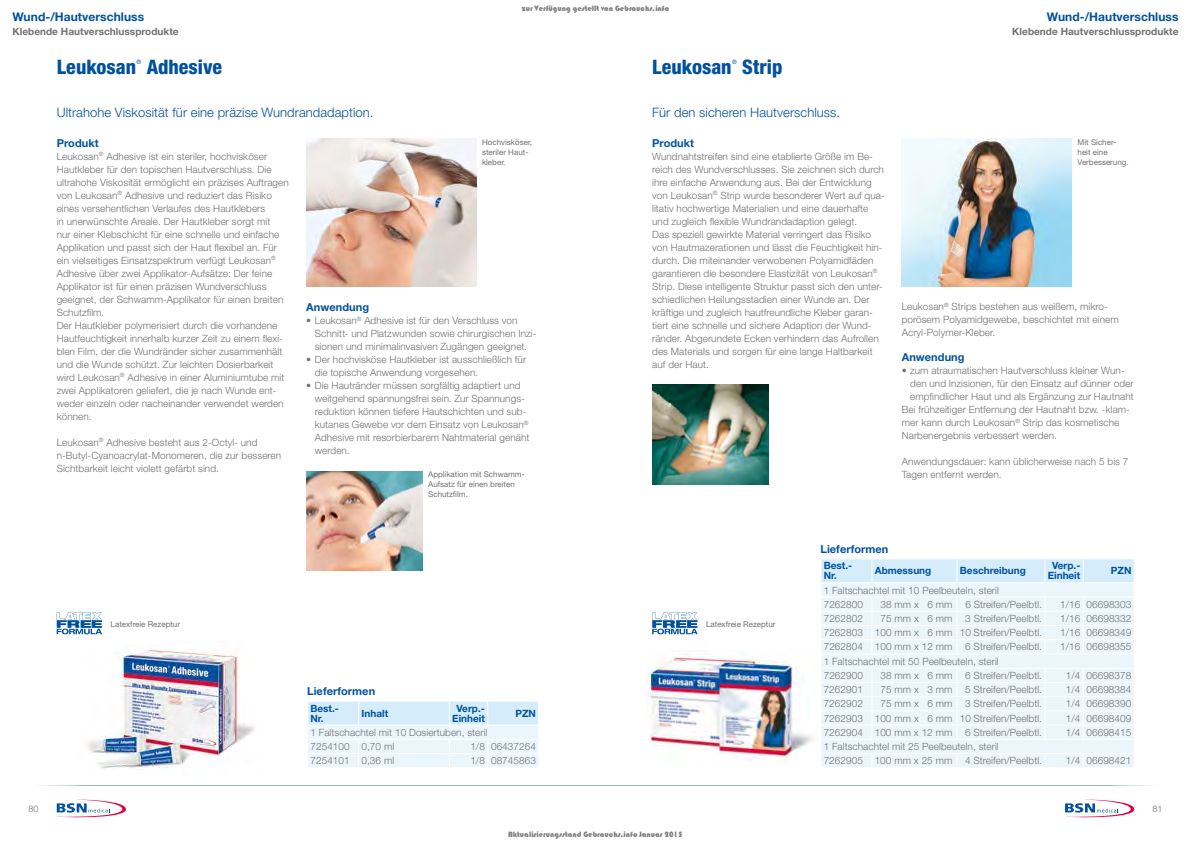
<style>
.page{position:relative;width:1191px;height:842px;background:#fff}
.page>*{position:absolute;margin:0;border:0;box-sizing:border-box;transform-origin:0 0}
.t1{font:800 condensed 20px "Helvetica Neue LT Std";color:#00519e}
.t2{font:300 13px "Helvetica Neue LT Std";letter-spacing:.005em;color:#00519e}
.t3{font:700 12px "Helvetica Neue LT Std";letter-spacing:.005em;color:#00519e}
.t4{font:700 11px "Helvetica Neue LT Std";letter-spacing:.005em;color:#00519e}
.t5{font:300 10px/13px "Helvetica Neue LT Std";letter-spacing:.005em;color:#707172}
.t6{font:700 10px/10px "Helvetica Neue LT Std";color:#00519e}
.t7{font:700 10px "Helvetica Neue LT Std";letter-spacing:.005em;color:#707172}
.t8{font:300 9px "Helvetica Neue LT Std";color:#707172}
.t9{font:8px/10px "Helvetica Neue LT Std";color:#707172}
.t10{font:8px "Bauhaus 93";color:rgb(0 0 0/.5)}
.t11{font:condensed 6px "Helvetica Neue LT Std";color:#00519e}
</style>
<div class="page">
<hr style="left:0;top:784px;width:1191px;height:1px;background:#00519e">
<hr style="left:0;top:87px;width:1191px;height:1px;background:#00519e">
<svg style="left:57px;top:799px;width:69px;height:18px"></svg>
<svg style="left:1065px;top:799px;width:69px;height:18px"></svg>
<img style="left:647px;top:650px;width:167px;height:111px">
<img style="left:901px;top:139px;width:170px;height:147px">
<img style="left:652px;top:385px;width:116px;height:99px">
<img style="left:86px;top:645px;width:169px;height:124px">
<img style="left:306px;top:139px;width:170px;height:147px">
<img style="left:306px;top:471px;width:116px;height:100px">
<svg style="left:57px;top:612px;width:45px;height:22px"></svg>
<svg style="left:652px;top:612px;width:45px;height:22px"></svg>
<svg style="left:821px;top:559px;width:313px;height:208px;background:#eaf5fb"></svg>
<svg style="left:308px;top:701px;width:230px;height:66px;background:#e4f3fb"></svg>
<p class="t10" style="left:522px;top:4px;width:149px">zur Verfügung gestellt von Gebrauchs.info</p>
<p class="t3" style="left:12px;top:9px;width:133px">Wund-/Hautverschluss</p>
<p class="t7" style="left:12px;top:25px;width:168px">Klebende Hautverschlussprodukte</p>
<h1 class="t1" style="left:57px;top:54px;width:81px">Leukosan</h1>
<p class="t11" style="left:137px;top:58px;width:6px">®</p>
<h1 class="t1" style="left:147px;top:54px;width:77px">Adhesive</h1>
<h2 class="t2" style="left:57px;top:104px;width:318px">Ultrahohe Viskosität für eine präzise Wundrandadaption.</h2>
<p class="t4" style="left:57px;top:136px;width:43px">Produkt</p>
<p class="t5" style="left:57px;top:149px;width:234px">Leukosan<sup>®</sup> Adhesive ist ein steriler, hochvisköser Hautkleber für den topischen Hautverschluss. Die ultrahohe Viskosität ermöglicht ein präzises Auftragen von Leukosan<sup>®</sup> Adhesive und reduziert das Risiko eines versehentlichen Verlaufes des Hautklebers<br>in unerwünschte Areale. Der Hautkleber sorgt mit<br>nur einer Klebschicht für eine schnelle und einfache Applikation und passt sich der Haut flexibel an. Für ein vielseitiges Einsatzspektrum verfügt Leukosan<sup>® </sup>Adhesive über zwei Applikator-Aufsätze: Der feine Applikator ist für einen präzisen Wundverschluss geeignet, der Schwamm-Applikator für einen breiten Schutzfilm.<br>Der Hautkleber polymerisiert durch die vorhandene Hautfeuchtigkeit innerhalb kurzer Zeit zu einem flexi&shy;blen Film, der die Wundränder sicher zusammenhält und die Wunde schützt. Zur leichten Dosierbarkeit wird Leukosan<sup>®</sup> Adhesive in einer Aluminiumtube mit zwei Applikatoren geliefert, die je nach Wunde ent&shy;weder einzeln oder nacheinander verwendet werden können.</p>
<p class="t5" style="left:57px;top:435px;width:226px">Leukosan<sup>®</sup> Adhesive besteht aus 2-Octyl- und n-Butyl-Cyanoacrylat-Monomeren, die zur besseren<br>Sichtbarkeit leicht violett gefärbt sind.</p>
<h1 class="t1" style="left:652px;top:54px;width:81px">Leukosan</h1>
<p class="t11" style="left:732px;top:58px;width:6px">®</p>
<h1 class="t1" style="left:742px;top:54px;width:42px">Strip</h1>
<h2 class="t2" style="left:652px;top:104px;width:189px">Für den sicheren Hautverschluss.</h2>
<p class="t4" style="left:652px;top:136px;width:43px">Produkt</p>
<p class="t5" style="left:652px;top:149px;width:234px">Wundnahtstreifen sind eine etablierte Größe im Be&shy;reich des Wundverschlusses. Sie zeichnen sich durch ihre einfache Anwendung aus. Bei der Entwicklung von Leukosan<sup>®</sup> Strip wurde besonderer Wert auf qua&shy;litativ hochwertige Materialien und eine dauerhafte und zugleich flexible Wundrandadaption gelegt.<br>Das speziell gewirkte Material verringert das Risiko von Hautmazerationen und lässt die Feuchtigkeit hin&shy;durch. Die miteinander verwobenen Polyamidfäden garantieren die besondere Elastizität von Leukosan<sup>® </sup>Strip. Diese intelligente Struktur passt sich den unter&shy;schiedlichen Heilungsstadien einer Wunde an. Der kräftige und zugleich hautfreundliche Kleber garan&shy;tiert eine schnelle und sichere Adaption der Wund&shy;ränder. Abgerundete Ecken verhindern das Aufrollen des Materials und sorgen für eine lange Haltbarkeit auf der Haut.</p>
<p class="t9" style="left:482px;top:137px;width:52px">Hochvisköser, steriler Haut&shy;kleber.</p>
<p class="t4" style="left:306px;top:300px;width:64px">Anwendung</p>
<p class="t5" style="left:315px;top:314px;width:223px;text-indent:-9px">• Leukosan<sup>®</sup> Adhesive ist für den Verschluss von<br>Schnitt- und Platzwunden sowie chirurgischen Inzi&shy;sionen und minimalinvasiven Zugängen geeignet.</p>
<p class="t5" style="left:315px;top:353px;width:213px;text-indent:-8px">• Der hochvisköse Hautkleber ist ausschließlich für die topische Anwendung vorgesehen.</p>
<p class="t5" style="left:315px;top:379px;width:216px;text-indent:-8px">• Die Hautränder müssen sorgfältig adaptiert und weitgehend spannungsfrei sein. Zur Spannungs&shy;reduktion können tiefere Hautschichten und sub&shy;kutanes Gewebe vor dem Einsatz von Leukosan<sup>® </sup>Adhesive mit resorbierbarem Nahtmaterial genäht werden.</p>
<p class="t9" style="left:428px;top:469px;width:98px">Applikation mit Schwamm-<br>Aufsatz für einen breiten<br>Schutzfilm.</p>
<p class="t3" style="left:1046px;top:9px;width:133px">Wund-/Hautverschluss</p>
<p class="t7" style="left:1012px;top:25px;width:168px">Klebende Hautverschlussprodukte</p>
<p class="t9" style="left:1077px;top:137px;width:53px">Mit Sicher&shy;heit eine<br>Verbesserung.</p>
<p class="t5" style="left:901px;top:300px;width:218px">Leukosan<sup>®</sup> Strips bestehen aus weißem, mikro&shy;porösem Polyamidgewebe, beschichtet mit einem<br>Acryl-Polymer-Kleber.</p>
<p class="t4" style="left:901px;top:351px;width:64px">Anwendung</p>
<p class="t5" style="left:901px;top:364px;width:224px">• zum atraumatischen Hautverschluss kleiner Wun-</p>
<p class="t5" style="left:910px;top:377px;width:225px">den und Inzisionen, für den Einsatz auf dünner oder</p>
<p class="t5" style="left:910px;top:390px;width:225px">empfindlicher Haut und als Ergänzung zur Hautnaht</p>
<p class="t5" style="left:901px;top:403px;width:230px">Bei frühzeitiger Entfernung der Hautnaht bzw. -klam-</p>
<p class="t5" style="left:901px;top:416px;width:219px">mer kann durch Leukosan<sup>®</sup> Strip das kosmetische</p>
<p class="t5" style="left:901px;top:429px;width:157px">Narbenergebnis verbessert werden.</p>
<p class="t5" style="left:901px;top:455px;width:228px">Anwendungsdauer: kann üblicherweise nach 5 bis 7<br>Tagen entfernt werden.</p>
<p class="t9" style="left:111px;top:619px;width:71px">Latexfreie Rezeptur</p>
<p class="t9" style="left:706px;top:619px;width:71px">Latexfreie Rezeptur</p>
<p class="t4" style="left:307px;top:684px;width:70px">Lieferformen</p>
<p class="t6" style="left:310px;top:703px;width:30px">Best.-<br>Nr.</p>
<p class="t6" style="left:361px;top:708px;width:28px">Inhalt</p>
<p class="t6" style="left:452px;top:703px;width:34px;text-align:center">Verp.-<br>Einheit</p>
<p class="t6" style="left:515px;top:708px;width:22px">PZN</p>
<p class="t5" style="left:310px;top:725px;width:178px;line-height:14.2px">1 Faltschachtel mit 10 Dosiertuben, steril<br>7254100 0,70 ml</p>
<p class="t5" style="left:470px;top:740px;width:67px">1/8 06437264</p>
<p class="t5" style="left:310px;top:754px;width:85px">7254101 0,36 ml</p>
<p class="t5" style="left:470px;top:754px;width:67px">1/8 08745863</p>
<p class="t4" style="left:820px;top:542px;width:70px">Lieferformen</p>
<p class="t6" style="left:823px;top:561px;width:30px">Best.-<br>Nr.</p>
<p class="t6" style="left:874px;top:566px;width:58px">Abmessung</p>
<p class="t6" style="left:960px;top:566px;width:67px">Beschreibung</p>
<p class="t6" style="left:1047px;top:561px;width:34px;text-align:center">Verp.-<br>Einheit</p>
<p class="t6" style="left:1110px;top:566px;width:22px">PZN</p>
<p class="t5" style="left:823px;top:583px;width:177px;line-height:14.2px">1 Faltschachtel mit 10 Peelbeuteln, steril<br>7262800</p>
<p class="t5" style="left:880px;top:597px;width:74px">38 mm x 6 mm</p>
<p class="t5" style="left:965px;top:597px;width:78px">6 Streifen/Peelbtl.</p>
<p class="t5" style="left:1060px;top:597px;width:73px">1/16 06698303</p>
<p class="t5" style="left:823px;top:612px;width:41px">7262802</p>
<p class="t5" style="left:880px;top:612px;width:74px">75 mm x 6 mm</p>
<p class="t5" style="left:965px;top:612px;width:78px">3 Streifen/Peelbtl.</p>
<p class="t5" style="left:1060px;top:612px;width:73px">1/16 06698332</p>
<p class="t5" style="left:823px;top:626px;width:220px">7262803 100 mm x 6 mm 10 Streifen/Peelbtl.</p>
<p class="t5" style="left:1060px;top:626px;width:73px">1/16 06698349</p>
<p class="t5" style="left:823px;top:640px;width:130px">7262804 100 mm x 12 mm</p>
<p class="t5" style="left:965px;top:640px;width:78px">6 Streifen/Peelbtl.</p>
<p class="t5" style="left:1060px;top:640px;width:73px">1/16 06698355</p>
<p class="t5" style="left:823px;top:654px;width:177px;line-height:14.2px">1 Faltschachtel mit 50 Peelbeuteln, steril<br>7262900</p>
<p class="t5" style="left:880px;top:669px;width:74px">38 mm x 6 mm</p>
<p class="t5" style="left:965px;top:669px;width:78px">6 Streifen/Peelbtl.</p>
<p class="t5" style="left:1065px;top:669px;width:67px">1/4 06698378</p>
<p class="t5" style="left:823px;top:683px;width:41px">7262901</p>
<p class="t5" style="left:880px;top:683px;width:74px">75 mm x 3 mm</p>
<p class="t5" style="left:965px;top:683px;width:78px">5 Streifen/Peelbtl.</p>
<p class="t5" style="left:1065px;top:683px;width:67px">1/4 06698384</p>
<p class="t5" style="left:823px;top:697px;width:41px">7262902</p>
<p class="t5" style="left:880px;top:697px;width:74px">75 mm x 6 mm</p>
<p class="t5" style="left:965px;top:697px;width:78px">3 Streifen/Peelbtl.</p>
<p class="t5" style="left:1065px;top:697px;width:67px">1/4 06698390</p>
<p class="t5" style="left:823px;top:711px;width:220px">7262903 100 mm x 6 mm 10 Streifen/Peelbtl.</p>
<p class="t5" style="left:1065px;top:711px;width:67px">1/4 06698409</p>
<p class="t5" style="left:823px;top:725px;width:130px">7262904 100 mm x 12 mm</p>
<p class="t5" style="left:965px;top:725px;width:78px">6 Streifen/Peelbtl.</p>
<p class="t5" style="left:1065px;top:725px;width:67px">1/4 06698415</p>
<p class="t5" style="left:823px;top:739px;width:177px;line-height:14.2px">1 Faltschachtel mit 25 Peelbeuteln, steril<br>7262905 100 mm x 25 mm</p>
<p class="t5" style="left:965px;top:754px;width:78px">4 Streifen/Peelbtl.</p>
<p class="t5" style="left:1065px;top:754px;width:67px">1/4 06698421</p>
<p class="t8" style="left:28px;top:803px;width:12px">80</p>
<p class="t8" style="left:1152px;top:803px;width:12px">81</p>
<p class="t10" style="left:508px;top:830px;width:176px">Aktualisierungsstand Gebrauchs.info Januar 2015</p>
</div>
